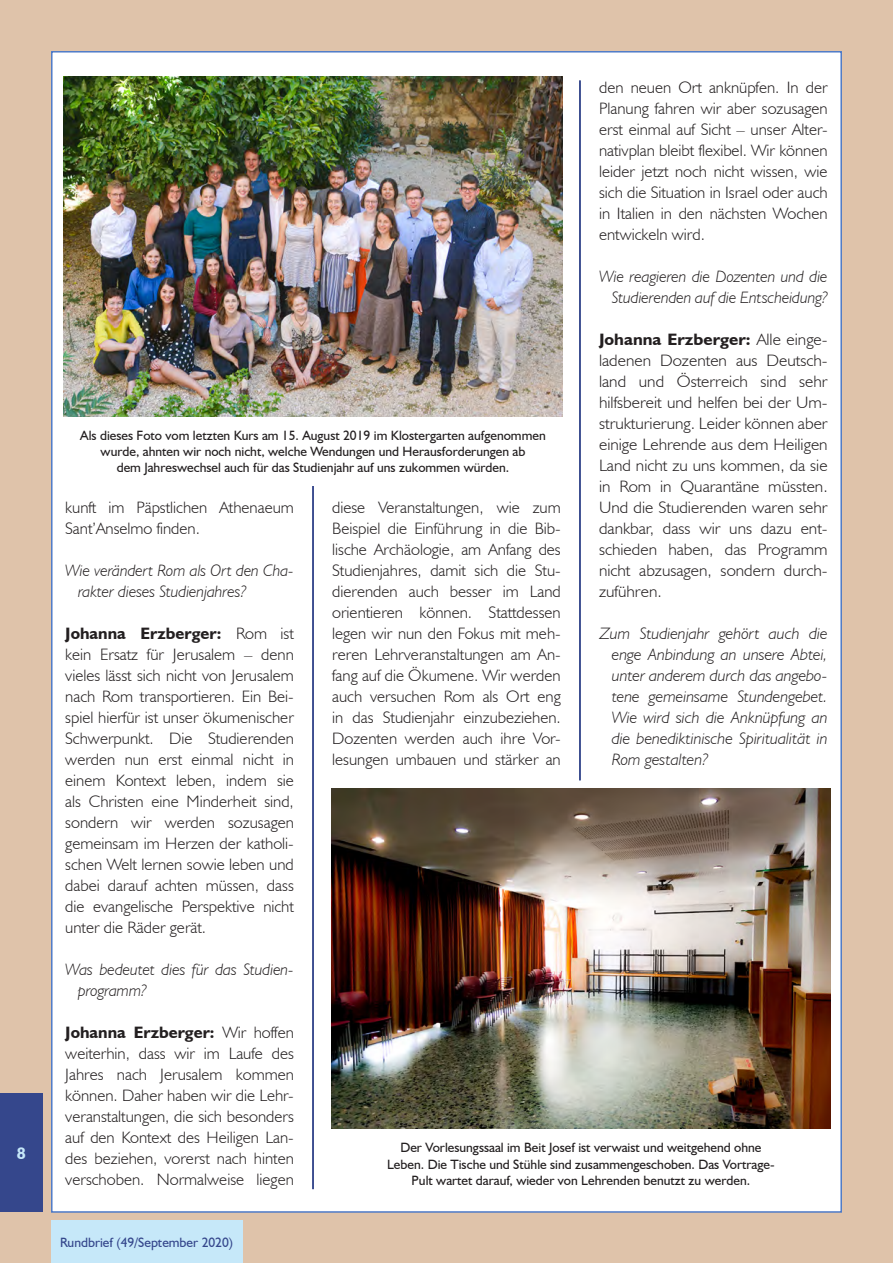
<style>
.page{position:relative;width:893px;height:1263px;background:#dfc3aa}
.page>*{position:absolute;margin:0;border:0;box-sizing:border-box;transform-origin:0 0}
.Haupttexte_Blocksatz{font:300 16.5px/21px "Humanist 521 BT";color:#231f20;text-align:justify}
.Haupttexte_Blocksatz-2{font:300 16.5px/21px "Humanist 521 BT";color:#231f20;text-align:justify;scale:1.05 1}
.Interview-Frage{font:italic 300 16.5px/21px "Humanist 521 BT";color:#231f20;text-align:justify;scale:1.05 1}
.Interview-Frage-2{font:italic 300 16.5px/21px "Humanist 521 BT";color:#231f20}
.t1{font:700 16.5px "Humanist 521 BT";color:#c6e8f9}
.Bildunterschrift{font:13.5px/16.2px "Humanist 521 BT";color:#231f20;text-align:center}
.t2{font:13.5px "Humanist 521 BT";color:#35478c}
.s1{font-weight:700}
</style>
<div class="page">
<div style="left:52px;top:52px;width:789px;height:1160px;background:#fff"></div>
<hr style="left:312px;top:485px;width:2px;height:704px;background:#35478c">
<hr style="left:579px;top:80px;width:2px;height:700px;background:#35478c">
<img style="left:332px;top:789px;width:498px;height:340px">
<img style="left:64px;top:77px;width:498px;height:340px">
<div style="left:51px;top:1220px;width:191px;height:43px;background:#c6e8f9"></div>
<div style="left:0;top:1093px;width:43px;height:119px;background:#35478c"></div>
<p class="t1" style="left:17px;top:1143px;width:10px">8</p>
<p class="Haupttexte_Blocksatz" style="left:599px;top:77px;width:230px">den neuen Ort anknüpfen. In der Planung fahren wir aber sozusagen erst einmal auf Sicht – unser Alter&shy;nativplan bleibt flexibel. Wir können leider jetzt noch nicht wissen, wie sich die Situation in Israel oder auch in Italien in den nächsten Wochen entwickeln wird.</p>
<p class="Interview-Frage-2" style="left:599px;top:266px;width:230px;text-align:right">Wie reagieren die Dozenten und die<br>Studierenden auf die Entscheidung?</p>
<p class="Haupttexte_Blocksatz-2" style="left:599px;top:329px;width:219px"><span class="s1">Johanna Erzberger:</span> Alle einge&shy;ladenen Dozenten aus Deutsch&shy;land und Österreich sind sehr hilfsbereit und helfen bei der Um&shy;strukturierung. Leider können aber einige Lehrende aus dem Heiligen Land nicht zu uns kommen, da sie in Rom in Quarantäne müssten.<br>Und die Studierenden waren sehr dankbar, dass wir uns dazu ent&shy;schieden haben, das Programm nicht abzusagen, sondern durch&shy;zuführen.</p>
<p class="Interview-Frage" style="left:612px;top:623px;width:207px;text-indent:-13px">Zum Studienjahr gehört auch die enge Anbindung an unsere Abtei, unter anderem durch das angebo&shy;tene gemeinsame Stundengebet.<br>Wie wird sich die Anknüpfung an die benediktinische Spiritualität in Rom gestalten?</p>
<p class="Bildunterschrift" style="left:80px;top:427px;width:467px">Als dieses Foto vom letzten Kurs am 15. August 2019 im Klostergarten aufgenommen wurde, ahnten wir noch nicht, welche Wendungen und Herausforderungen ab<br>dem Jahreswechsel auch für das Studienjahr auf uns zukommen würden.</p>
<p class="Haupttexte_Blocksatz" style="left:65px;top:497px;width:230px">kunft im Päpstlichen Athenaeum<br>Sant’Anselmo finden.</p>
<p class="Interview-Frage-2" style="left:78px;top:560px;width:217px;text-indent:-13px">Wie verändert Rom als Ort den Cha&shy;rakter dieses Studienjahres?</p>
<p class="Haupttexte_Blocksatz" style="left:65px;top:623px;width:230px"><span class="s1">Johanna Erzberger:</span> Rom ist kein Ersatz für Jerusalem – denn vieles lässt sich nicht von Jerusalem nach Rom transportieren. Ein Bei&shy;spiel hierfür ist unser ökumenischer Schwerpunkt. Die Studierenden werden nun erst einmal nicht in einem Kontext leben, indem sie als Christen eine Minderheit sind, sondern wir werden sozusagen gemeinsam im Herzen der katholi&shy;schen Welt lernen sowie leben und dabei darauf achten müssen, dass die evangelische Perspektive nicht unter die Räder gerät.</p>
<p class="Interview-Frage-2" style="left:78px;top:959px;width:217px;text-indent:-13px">Was bedeutet dies für das Studien&shy;programm?</p>
<p class="Haupttexte_Blocksatz" style="left:65px;top:1022px;width:230px"><span class="s1">Johanna Erzberger:</span> Wir hoffen weiterhin, dass wir im Laufe des Jahres nach Jerusalem kommen können. Daher haben wir die Lehr&shy;veranstaltungen, die sich besonders auf den Kontext des Heiligen Lan&shy;des beziehen, vorerst nach hinten verschoben. Normalweise liegen</p>
<p class="Haupttexte_Blocksatz" style="left:332px;top:497px;width:230px">diese Veranstaltungen, wie zum Beispiel die Einführung in die Bib&shy;lische Archäologie, am Anfang des Studienjahres, damit sich die Stu&shy;dierenden auch besser im Land orientieren können. Stattdessen legen wir nun den Fokus mit meh&shy;reren Lehrveranstaltungen am An&shy;fang auf die Ökumene. Wir werden auch versuchen Rom als Ort eng in das Studienjahr einzubeziehen.<br>Dozenten werden auch ihre Vor&shy;lesungen umbauen und stärker an</p>
<p class="Bildunterschrift" style="left:387px;top:1139px;width:389px">Der Vorlesungssaal im Beit Josef ist verwaist und weitgehend ohne<br>Leben. Die Tische und Stühle sind zusammengeschoben. Das Vortrage-<br>Pult wartet darauf, wieder von Lehrenden benutzt zu werden.</p>
<p class="t2" style="left:60px;top:1234px;width:174px">Rundbrief (49/September 2020)</p>
</div>
